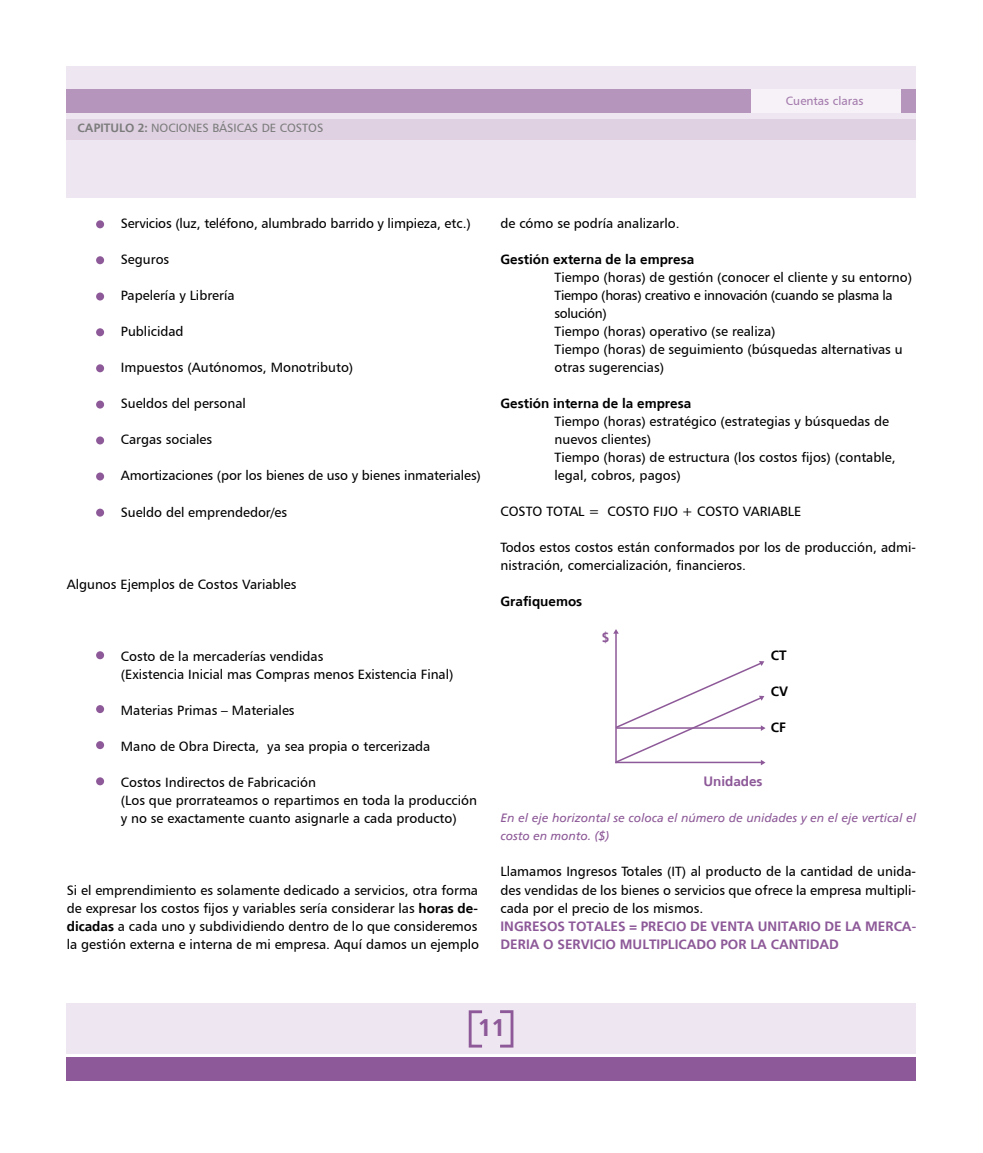
<style>
.page{position:relative;width:983px;height:1153px;background:#fff}
.page>*{position:absolute;margin:0;border:0;box-sizing:border-box;transform-origin:0 0}
.t1{font:700 24px "Frutiger";color:#8d5998}
.t2{font:13.5px/18px "Frutiger";color:#000}
.t3{font:700 13.5px/18px "Frutiger";color:#8d5998}
.t4{font:700 13.5px "Frutiger";color:#000}
.t5{font:italic 12px/18px "Frutiger";color:#8d5998}
.t6{font:12px "Frutiger";color:#7c7c7c}
.t7{font:12px "Frutiger";color:#a47aad}
.s1{font-weight:700}
</style>
<div class="page">
<div style="left:67px;top:67px;width:848px;height:131px;background:#eee6f0"></div>
<div style="left:67px;top:89px;width:848px;height:24px;background:#b695bd"></div>
<div style="left:67px;top:1002px;width:848px;height:51px;background:#eee6f0"></div>
<div style="left:67px;top:1057px;width:848px;height:23px;background:#8d5998"></div>
<svg style="left:468px;top:1010px;width:14px;height:37px"></svg>
<svg style="left:500px;top:1010px;width:13px;height:37px"></svg>
<div style="left:751px;top:89px;width:149px;height:24px;background:#f6f2f7"></div>
<div style="left:67px;top:119px;width:848px;height:20px;background:#dfd1e2"></div>
<div style="left:96px;top:220px;width:8px;height:8px;background:#8d5998;border-radius:50%"></div>
<div style="left:96px;top:256px;width:8px;height:8px;background:#8d5998;border-radius:50%"></div>
<div style="left:96px;top:292px;width:8px;height:8px;background:#8d5998;border-radius:50%"></div>
<div style="left:96px;top:328px;width:8px;height:8px;background:#8d5998;border-radius:50%"></div>
<div style="left:96px;top:364px;width:8px;height:8px;background:#8d5998;border-radius:50%"></div>
<div style="left:96px;top:400px;width:8px;height:8px;background:#8d5998;border-radius:50%"></div>
<div style="left:96px;top:436px;width:8px;height:8px;background:#8d5998;border-radius:50%"></div>
<div style="left:96px;top:472px;width:8px;height:8px;background:#8d5998;border-radius:50%"></div>
<div style="left:96px;top:508px;width:8px;height:8px;background:#8d5998;border-radius:50%"></div>
<div style="left:96px;top:651px;width:8px;height:8px;background:#8d5998;border-radius:50%"></div>
<div style="left:96px;top:705px;width:8px;height:8px;background:#8d5998;border-radius:50%"></div>
<div style="left:96px;top:741px;width:8px;height:8px;background:#8d5998;border-radius:50%"></div>
<div style="left:96px;top:777px;width:8px;height:8px;background:#8d5998;border-radius:50%"></div>
<hr style="left:615px;top:633px;width:1px;height:130px;background:#8d5998">
<svg style="left:613px;top:629px;width:5px;height:4px"></svg>
<svg style="left:615px;top:658px;width:150px;height:107px"></svg>
<p class="t6" style="left:78px;top:121px;width:247px"><span class="s1">CAPITULO 2:</span> NOCIONES BÁSICAS DE COSTOS</p>
<p class="t7" style="left:785px;top:94px;width:79px">Cuentas claras</p>
<p class="t2" style="left:121px;top:214px;width:351px">Servicios (luz, teléfono, alumbrado barrido y limpieza, etc.)</p>
<p class="t2" style="left:121px;top:250px;width:50px">Seguros</p>
<p class="t2" style="left:121px;top:286px;width:115px">Papelería y Librería</p>
<p class="t2" style="left:121px;top:322px;width:64px">Publicidad</p>
<p class="t2" style="left:121px;top:358px;width:234px">Impuestos (Autónomos, Monotributo)</p>
<p class="t2" style="left:121px;top:394px;width:126px">Sueldos del personal</p>
<p class="t2" style="left:121px;top:430px;width:93px">Cargas sociales</p>
<p class="t2" style="left:121px;top:466px;width:361px">Amortizaciones (por los bienes de uso y bienes inmateriales)</p>
<p class="t2" style="left:121px;top:502px;width:168px">Sueldo del emprendedor/es</p>
<p class="t2" style="left:67px;top:574px;width:231px">Algunos Ejemplos de Costos Variables</p>
<p class="t2" style="left:121px;top:646px;width:334px">Costo de la mercaderías vendidas<br>(Existencia Inicial mas Compras menos Existencia Final)</p>
<p class="t2" style="left:121px;top:700px;width:175px">Materias Primas – Materiales</p>
<p class="t2" style="left:121px;top:736px;width:311px">Mano de Obra Directa, ya sea propia o tercerizada</p>
<p class="t2" style="left:121px;top:772px;width:358px">Costos Indirectos de Fabricación<br>(Los que prorrateamos o repartimos en toda la producción y no se exactamente cuanto asignarle a cada producto)</p>
<p class="t2" style="left:67px;top:880px;width:413px;text-align:justify">Si el emprendimiento es solamente dedicado a servicios, otra forma de expresar los costos fijos y variables sería considerar las <span class="s1">horas de&shy;dicadas</span> a cada uno y subdividiendo dentro de lo que consideremos la gestión externa e interna de mi empresa. Aquí damos un ejemplo</p>
<p class="t2" style="left:500px;top:214px;width:180px">de cómo se podría analizarlo.</p>
<p class="t4" style="left:500px;top:251px;width:195px">Gestión externa de la empresa</p>
<p class="t2" style="left:554px;top:268px;width:359px">Tiempo (horas) de gestión (conocer el cliente y su entorno)<br>Tiempo (horas) creativo e innovación (cuando se plasma la solución)<br>Tiempo (horas) operativo (se realiza)<br>Tiempo (horas) de seguimiento (búsquedas alternativas u otras sugerencias)</p>
<p class="t4" style="left:500px;top:395px;width:192px">Gestión interna de la empresa</p>
<p class="t2" style="left:554px;top:412px;width:342px">Tiempo (horas) estratégico (estrategias y búsquedas de nuevos clientes)<br>Tiempo (horas) de estructura (los costos fijos) (contable, legal, cobros, pagos)</p>
<p class="t2" style="left:500px;top:502px;width:302px">COSTO TOTAL = COSTO FIJO + COSTO VARIABLE</p>
<p class="t2" style="left:500px;top:538px;width:417px">Todos estos costos están conformados por los de producción, admi&shy;nistración, comercialización, financieros.</p>
<p class="t4" style="left:500px;top:593px;width:83px">Grafiquemos</p>
<p class="t3" style="left:601px;top:628px;width:9px">$</p>
<p class="t4" style="left:770px;top:647px;width:17px">CT</p>
<p class="t4" style="left:770px;top:683px;width:19px">CV</p>
<p class="t4" style="left:770px;top:719px;width:16px">CF</p>
<p class="t3" style="left:703px;top:772px;width:61px">Unidades</p>
<p class="t5" style="left:500px;top:809px;width:417px">En el eje horizontal se coloca el número de unidades y en el eje vertical el costo en monto. ($)</p>
<p class="t2" style="left:500px;top:862px;width:417px;text-align:justify">Llamamos Ingresos Totales (IT) al producto de la cantidad de unida&shy;des vendidas de los bienes o servicios que ofrece la empresa multipli&shy;cada por el precio de los mismos.</p>
<p class="t3" style="left:500px;top:916px;width:417px">INGRESOS TOTALES = PRECIO DE VENTA UNITARIO DE LA MERCA-<br>DERIA O SERVICIO MULTIPLICADO POR LA CANTIDAD</p>
<h1 class="t1" style="left:478px;top:1013px;width:28px">11</h1>
</div>
